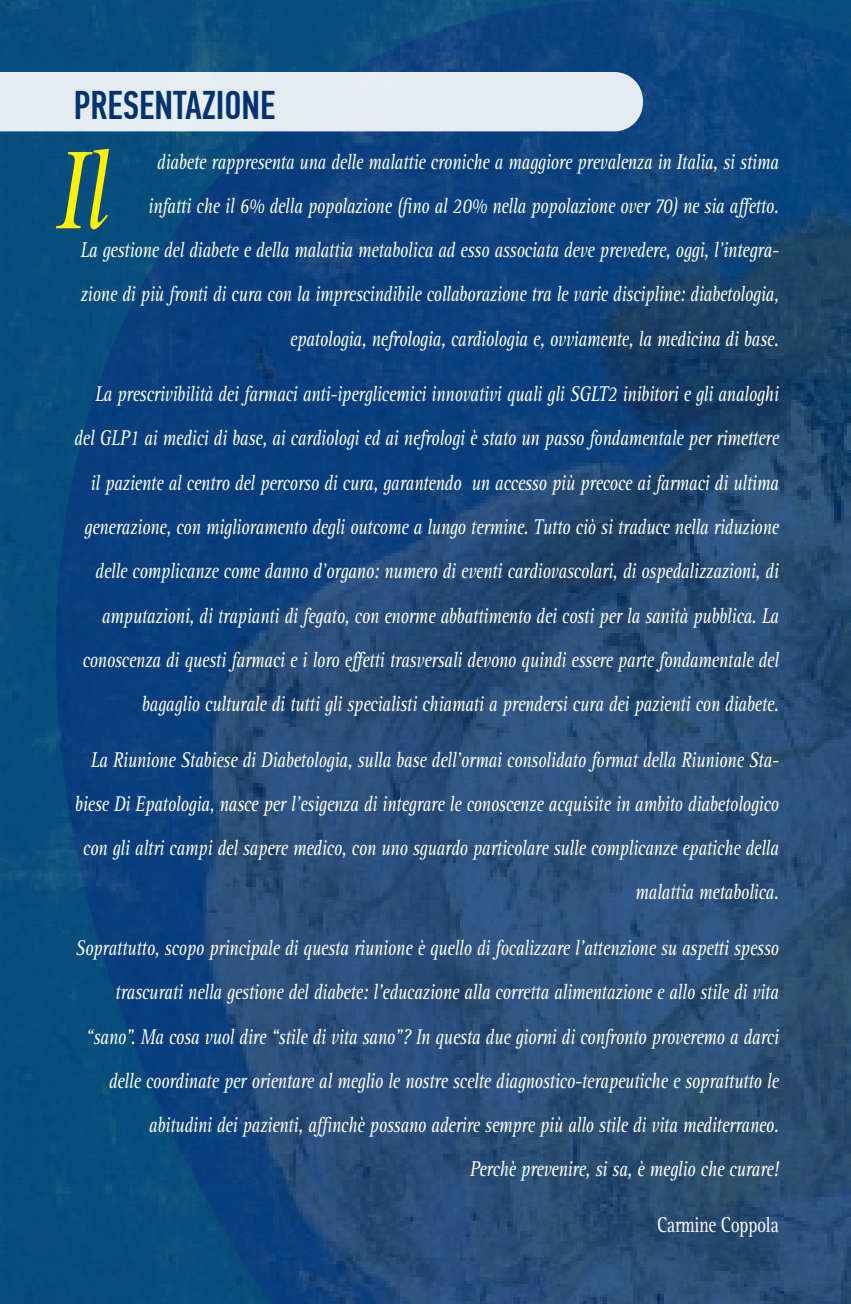
<style>
.page{position:relative;width:851px;height:1304px;background:#fff}
.page>*{position:absolute;margin:0;border:0;box-sizing:border-box;transform-origin:0 0}
.t1{font:italic 114.4px "Rotis Serif";color:#fff101;scale:.8 1}
.t2{font:500 40px "PF Din Text Comp Pro";color:#013371}
.t3{font:italic 22px/44.2px "Rotis Serif";letter-spacing:-.02em;color:#fff;text-align:right;scale:.8 1}
.t4{font:22px "Rotis Serif";letter-spacing:-.02em;color:#fff;scale:.8 1}
</style>
<div class="page">
<svg style="left:850px;top:0;width:1px;height:1304px"></svg>
<img style="left:0;top:0;width:850px;height:1304px">
<div style="left:0;top:72px;width:642px;height:59px;background:#e5ecf1"></div>
<h2 class="t2" style="left:74px;top:82px;width:203px">PRESENTAZIONE</h2>
<h1 class="t1" style="left:56px;top:126px;width:67px">Il</h1>
<p class="t3" style="left:80px;top:140px;width:874px">diabete rappresenta una delle malattie croniche a maggiore prevalenza in Italia, si stima<br>infatti che il 6% della popolazione (fino al 20% nella popolazione over 70) ne sia affetto.<br>La gestione del diabete e della malattia metabolica ad esso associata deve prevedere, oggi, l’integra&shy;zione di più fronti di cura con la imprescindibile collaborazione tra le varie discipline: diabetologia, epatologia, nefrologia, cardiologia e, ovviamente, la medicina di base.</p>
<p class="t3" style="left:74px;top:373px;width:882px">La prescrivibilità dei farmaci anti-iperglicemici innovativi quali gli SGLT2 inibitori e gli analoghi del GLP1 ai medici di base, ai cardiologi ed ai nefrologi è stato un passo fondamentale per rimettere il paziente al centro del percorso di cura, garantendo un accesso più precoce ai farmaci di ultima generazione, con miglioramento degli outcome a lungo termine. Tutto ciò si traduce nella riduzione delle complicanze come danno d’organo: numero di eventi cardiovascolari, di ospedalizzazioni, di amputazioni, di trapianti di fegato, con enorme abbattimento dei costi per la sanità pubblica. La conoscenza di questi farmaci e i loro effetti trasversali devono quindi essere parte fondamentale del bagaglio culturale di tutti gli specialisti chiamati a prendersi cura dei pazienti con diabete.</p>
<p class="t3" style="left:75px;top:738px;width:881px">La Riunione Stabiese di Diabetologia, sulla base dell’ormai consolidato format della Riunione Sta&shy;biese Di Epatologia, nasce per l’esigenza di integrare le conoscenze acquisite in ambito diabetologico con gli altri campi del sapere medico, con uno sguardo particolare sulle complicanze epatiche della malattia metabolica.</p>
<p class="t3" style="left:76px;top:926px;width:880px">Soprattutto, scopo principale di questa riunione è quello di focalizzare l’attenzione su aspetti spesso trascurati nella gestione del diabete: l’educazione alla corretta alimentazione e allo stile di vita “sano”. Ma cosa vuol dire “stile di vita sano”? In questa due giorni di confronto proveremo a darci delle coordinate per orientare al meglio le nostre scelte diagnostico-terapeutiche e soprattutto le abitudini dei pazienti, affinchè possano aderire sempre più allo stile di vita mediterraneo.<br>Perchè prevenire, si sa, è meglio che curare!</p>
<p class="t4" style="left:657px;top:1212px;width:154px">Carmine Coppola</p>
</div>
